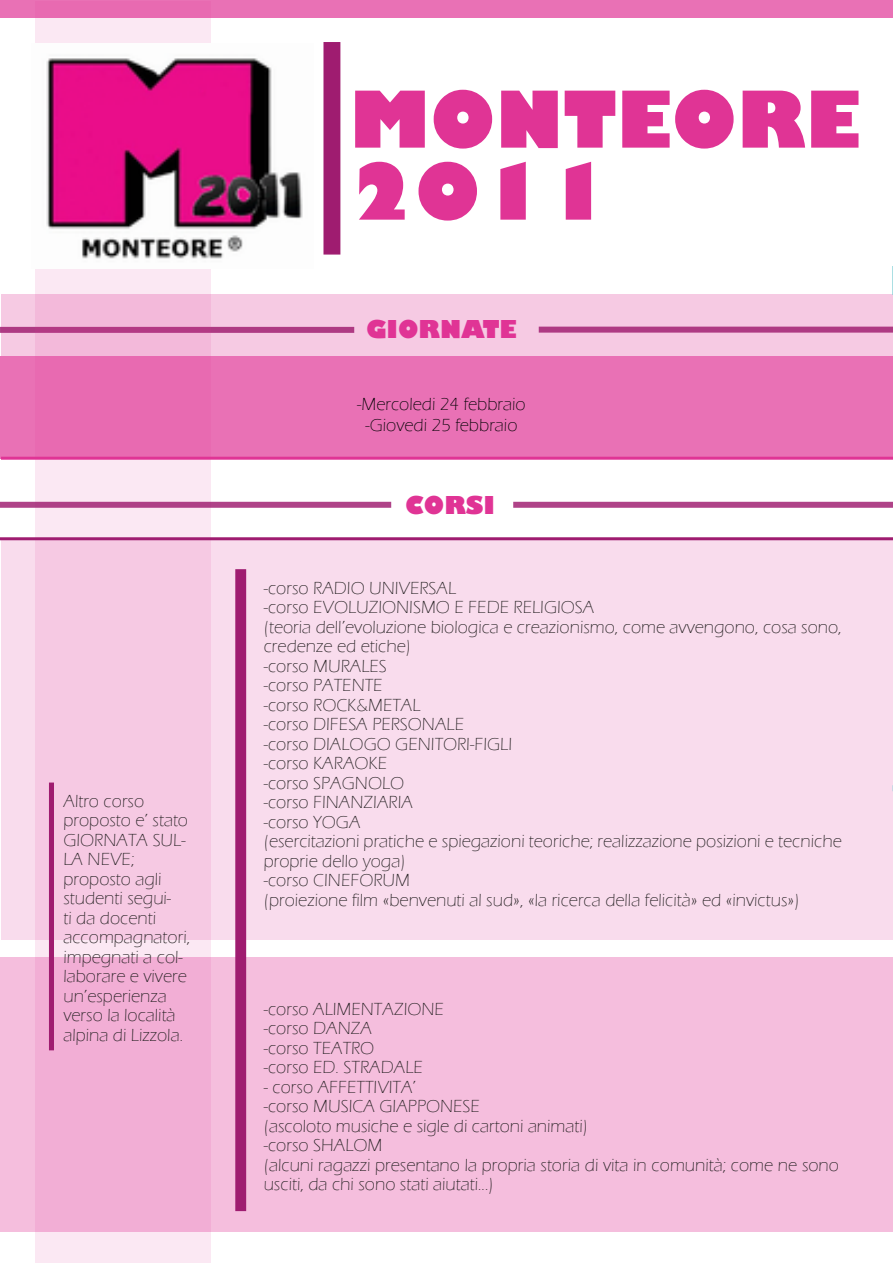
<style>
.page{position:relative;width:893px;height:1263px;background:#fff}
.page>*{position:absolute;margin:0;border:0;box-sizing:border-box;transform-origin:0 0}
.t1{font:800 76.5px "Gill Sans";color:#e03495}
.t2{font:800 24px "Gill Sans";color:#e03495}
.t3{font:300 18px/19.5px "Eras ITC";color:#231f20}
.t4{font:300 18px "Eras ITC";color:#000001}
</style>
<div class="page">
<div style="left:0;top:958px;width:893px;height:274px;background:#f5bedd"></div>
<div style="left:1px;top:540px;width:892px;height:400px;background:#f9dced"></div>
<div style="left:0;top:356px;width:893px;height:102px;background:#e971b5"></div>
<div style="left:1px;top:294px;width:892px;height:62px;background:#f6cae3"></div>
<hr style="left:1px;top:457px;width:892px;height:3px;background:#e03495">
<div style="left:323px;top:42px;width:17px;height:213px;background:#9f1c70;border:2px solid #9f1c70"></div>
<div style="left:0;top:327px;width:354px;height:6px;background:#ae3a83"></div>
<div style="left:539px;top:327px;width:354px;height:6px;background:#ae3a83"></div>
<div style="left:0;top:1px;width:893px;height:17px;background:#e971b5"></div>
<svg style="left:35px;top:18px;width:176px;height:1244px"></svg>
<img style="left:35px;top:44px;width:268px;height:225px">
<div style="left:49px;top:782px;width:5px;height:268px;background:#9f1c70"></div>
<svg style="left:0;top:537px;width:893px;height:3px;background:#a7307c"></svg>
<div style="left:0;top:502px;width:391px;height:6px;background:#af4388"></div>
<div style="left:513px;top:502px;width:380px;height:6px;background:#af4388"></div>
<div style="left:235px;top:569px;width:11px;height:642px;background:#9f1c70;border:2px solid #9f1c70"></div>
<svg style="left:892px;top:266px;width:1px;height:28px"></svg>
<p class="t3" style="left:63px;top:791px;width:126px">Altro corso proposto e’ stato<br>GIORNATA SUL-<br>LA NEVE;</p>
<p class="t3" style="left:63px;top:869px;width:128px">proposto agli studenti segui-<br>ti da docenti accompagnatori, impegnati a col&shy;laborare e vivere un’esperienza verso la località alpina di Lizzola.</p>
<p class="t1" style="left:350px;top:72px;width:512px">MONTEORE</p>
<p class="t1" style="left:350px;top:144px;width:263px">2011</p>
<p class="t2" style="left:366px;top:315px;width:152px">GIORNATE</p>
<p class="t4" style="left:357px;top:395px;width:170px">-Mercoledi 24 febbraio</p>
<p class="t4" style="left:365px;top:416px;width:154px">-Giovedi 25 febbraio</p>
<p class="t2" style="left:405px;top:490px;width:91px">CORSI</p>
<p class="t3" style="left:264px;top:578px;width:194px">-corso RADIO UNIVERSAL</p>
<p class="t3" style="left:264px;top:598px;width:332px">-corso EVOLUZIONISMO E FEDE RELIGIOSA</p>
<p class="t3" style="left:264px;top:617px;width:580px">(teoria dell’evoluzione biologica e creazionismo, come avvengono, cosa sono, credenze ed etiche)</p>
<p class="t3" style="left:264px;top:656px;width:125px">-corso MURALES</p>
<p class="t3" style="left:264px;top:676px;width:120px">-corso PATENTE</p>
<p class="t3" style="left:264px;top:695px;width:158px">-corso ROCK&amp;METAL</p>
<p class="t3" style="left:264px;top:715px;width:202px">-corso DIFESA PERSONALE</p>
<p class="t3" style="left:264px;top:734px;width:250px">-corso DIALOGO GENITORI-FIGLI</p>
<p class="t3" style="left:264px;top:754px;width:125px">-corso KARAOKE</p>
<p class="t3" style="left:264px;top:773px;width:142px">-corso SPAGNOLO</p>
<p class="t3" style="left:264px;top:793px;width:151px">-corso FINANZIARIA</p>
<p class="t3" style="left:264px;top:812px;width:98px">-corso YOGA</p>
<p class="t3" style="left:264px;top:832px;width:580px">(esercitazioni pratiche e spiegazioni teoriche; realizzazione posizioni e tecniche proprie dello yoga)</p>
<p class="t3" style="left:264px;top:871px;width:148px">-corso CINEFORUM</p>
<p class="t3" style="left:264px;top:890px;width:537px">(proiezione film «benvenuti al sud», «la ricerca della felicità» ed «invictus»)</p>
<p class="t3" style="left:264px;top:999px;width:182px">-corso ALIMENTAZIONE</p>
<p class="t3" style="left:264px;top:1019px;width:110px">-corso DANZA</p>
<p class="t3" style="left:264px;top:1038px;width:112px">-corso TEATRO</p>
<p class="t3" style="left:264px;top:1058px;width:161px">-corso ED. STRADALE</p>
<p class="t3" style="left:264px;top:1077px;width:154px">- corso AFFETTIVITA’</p>
<p class="t3" style="left:264px;top:1097px;width:218px">-corso MUSICA GIAPPONESE</p>
<p class="t3" style="left:264px;top:1116px;width:326px">(ascoloto musiche e sigle di cartoni animati)</p>
<p class="t3" style="left:264px;top:1136px;width:120px">-corso SHALOM</p>
<p class="t3" style="left:264px;top:1155px;width:577px">(alcuni ragazzi presentano la propria storia di vita in comunità; come ne sono usciti, da chi sono stati aiutati...)</p>
</div>
